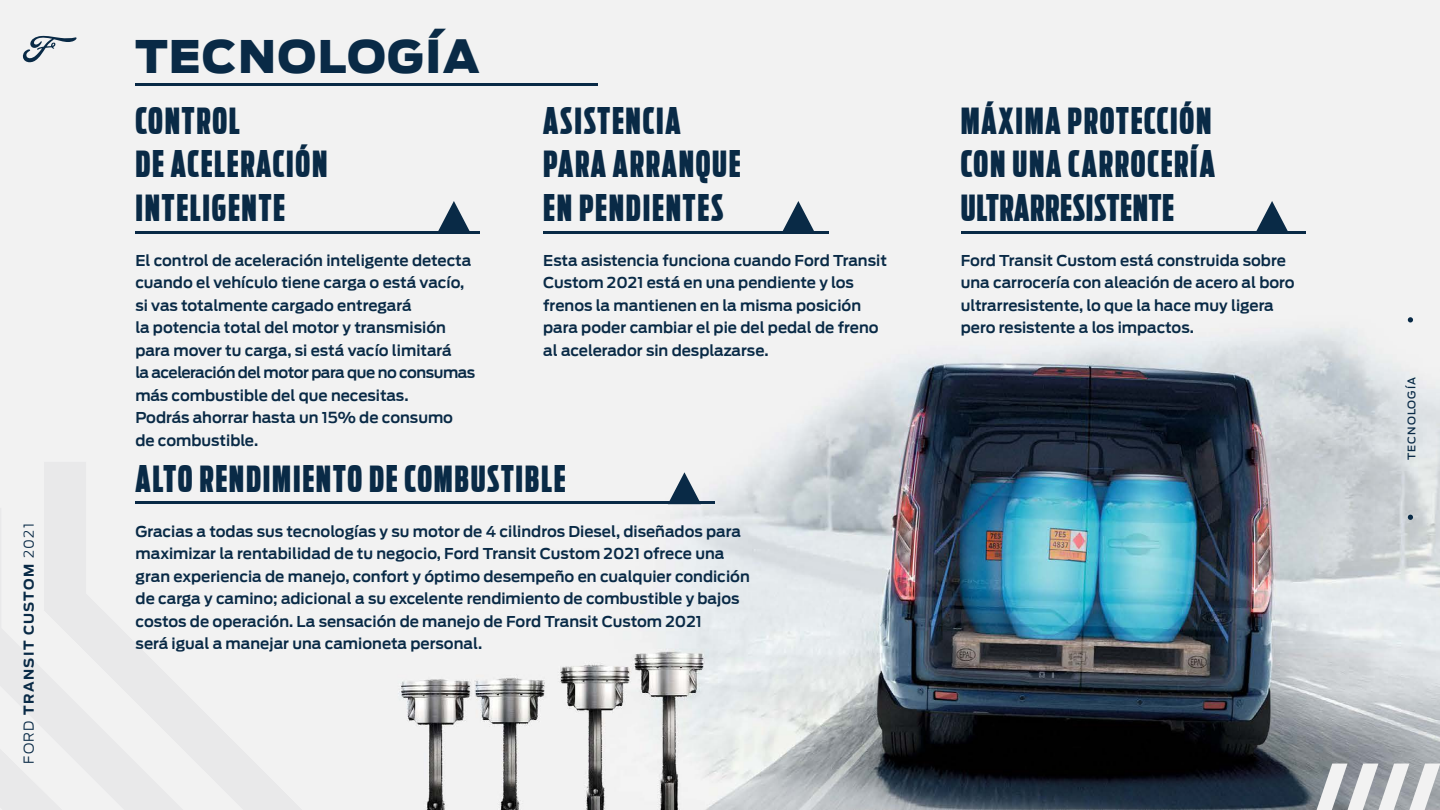
<style>
.page{position:relative;width:1440px;height:810px;background:#fff}
.page>*{position:absolute;margin:0;border:0;box-sizing:border-box;transform-origin:0 0}
.t1{font:45px "Ford Antenna Black";letter-spacing:.03em;color:#092a46}
.t2{font:36px/43.2px "Ford Antenna Comp Black";letter-spacing:.05em;color:#092a46}
.t3{font:15px/22.5px "Ford Antenna Semibold";color:#092a46}
.t4{font:13.5px "Ford Antenna Bold";letter-spacing:.1em;color:#092a46}
.t5{font:10.5px "Ford Antenna Medium";letter-spacing:.1em;color:#092a46}
.s1{font-family:"Ford Antenna Light"}
</style>
<div class="page">
<img style="left:0;top:0;width:1440px;height:810px">
<hr style="left:135px;top:83px;width:463px;height:3px;background:#092a46">
<svg style="left:1317px;top:764px;width:123px;height:46px"></svg>
<img style="left:0;top:462px;width:303px;height:348px">
<hr style="left:136px;top:231px;width:344px;height:3px;background:#092a46">
<hr style="left:135px;top:501px;width:580px;height:3px;background:#092a46">
<hr style="left:543px;top:231px;width:286px;height:3px;background:#092a46">
<hr style="left:961px;top:231px;width:344px;height:3px;background:#092a46">
<svg style="left:782px;top:201px;width:33px;height:30px"></svg>
<svg style="left:1255px;top:201px;width:34px;height:30px"></svg>
<svg style="left:437px;top:201px;width:34px;height:30px"></svg>
<svg style="left:668px;top:472px;width:33px;height:29px"></svg>
<svg style="left:1408px;top:317px;width:5px;height:5px"></svg>
<svg style="left:1408px;top:515px;width:5px;height:5px"></svg>
<svg style="left:23px;top:35px;width:54px;height:27px"></svg>
<p class="t4" style="left:17px;top:764px;width:242px;rotate:-90deg"><span class="s1">FORD</span> TRANSIT CUSTOM <span class="s1">2021</span></p>
<h1 class="t1" style="left:135px;top:15px;width:346px">TECNOLOGÍA</h1>
<h2 class="t2" style="left:135px;top:96px;width:194px">CONTROL<br>DE ACELERACIÓN<br>INTELIGENTE</h2>
<p class="t3" style="left:135px;top:247px;width:341px">El control de aceleración inteligente detecta cuando el vehículo tiene carga o está vacío, si vas totalmente cargado entregará<br>la potencia total del motor y transmisión para mover tu carga, si está vacío limitará<br>la aceleración del motor para que no consumas más combustible del que necesitas.<br>Podrás ahorrar hasta un 15% de consumo de combustible.</p>
<h2 class="t2" style="left:543px;top:96px;width:199px">ASISTENCIA<br>PARA ARRANQUE<br>EN PENDIENTES</h2>
<p class="t3" style="left:543px;top:247px;width:345px">Esta asistencia funciona cuando Ford Transit Custom 2021 está en una pendiente y los frenos la mantienen en la misma posición para poder cambiar el pie del pedal de freno al acelerador sin desplazarse.</p>
<h2 class="t2" style="left:136px;top:453px;width:432px">ALTO RENDIMIENTO DE COMBUSTIBLE</h2>
<p class="t3" style="left:136px;top:518px;width:616px">Gracias a todas sus tecnologías y su motor de 4 cilindros Diesel, diseñados para maximizar la rentabilidad de tu negocio, Ford Transit Custom 2021 ofrece una gran experiencia de manejo, confort y óptimo desempeño en cualquier condición de carga y camino; adicional a su excelente rendimiento de combustible y bajos costos de operación. La sensación de manejo de Ford Transit Custom 2021<br>será igual a manejar una camioneta personal.</p>
<h2 class="t2" style="left:961px;top:96px;width:256px;text-align:justify">MÁXIMA PROTECCIÓN CON UNA CARROCERÍA ULTRARRESISTENTE</h2>
<p class="t3" style="left:961px;top:247px;width:336px">Ford Transit Custom está construida sobre una carrocería con aleación de acero al boro ultrarresistente, lo que la hace muy ligera pero resistente a los impactos.</p>
<p class="t5" style="left:1402px;top:460px;width:84px;rotate:-90deg">TECNOLOGÍA</p>
</div>
